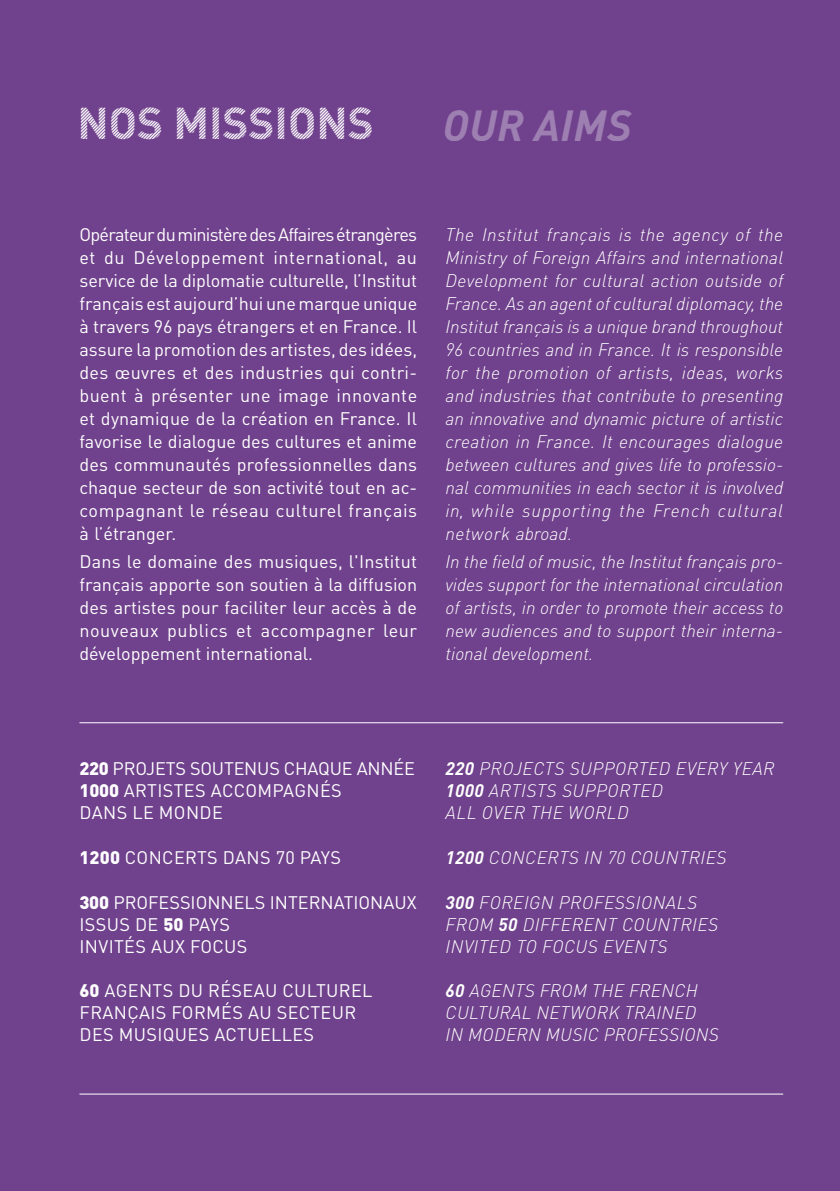
<style>
.page{position:relative;width:840px;height:1191px;background:#fff}
.page>*{position:absolute;margin:0;border:0;box-sizing:border-box;transform-origin:0 0}
.t1{font:44px "DINBOLDTRAM";color:#fff}
.t2{font:italic 700 43px "DINOT";letter-spacing:.01em;color:#9e7fb2}
.t3{font:italic 300 18px/23px "DINOT";letter-spacing:.03em;color:#fff}
.t4{font:18px/23px "DINOT";letter-spacing:.02em;color:#fff;text-align:justify}
.t5{font:18px/22px "DINOT";color:#fff}
.s1{font-weight:900}
.s2{font-weight:700}
</style>
<div class="page">
<div style="left:0;top:0;width:839px;height:1191px;background:#70418c"></div>
<hr style="left:79px;top:722px;width:703px;height:1px;background:#fff">
<hr style="left:79px;top:1093px;width:703px;height:1px;background:#fff">
<h1 class="t1" style="left:77px;top:108px;width:297px">NOS MISSIONS</h1>
<h2 class="t2" style="left:442px;top:110px;width:190px">OUR AIMS</h2>
<p class="t4" style="left:79px;top:225px;width:339px">Opérateur du ministère des Affaires étrangères et du Développement international, au service de la diplomatie culturelle, l’Institut français est aujourd’hui une marque unique à travers 96 pays étrangers et en France. Il assure la promotion des artistes, des idées, des œuvres et des industries qui contri&shy;buent à présenter une image innovante et dynamique de la création en France. Il favorise le dialogue des cultures et anime des communautés professionnelles dans chaque secteur de son activité tout en ac&shy;compagnant le réseau culturel français à l’étranger.</p>
<p class="t4" style="left:79px;top:553px;width:339px">Dans le domaine des musiques, l'Institut français apporte son soutien à la diffusion des artistes pour faciliter leur accès à de nouveaux publics et accompagner leur développement international.</p>
<p class="t3" style="left:445px;top:225px;width:339px;text-align:justify">The Institut français is the agency of the Ministry of Foreign Affairs and international Development for cultural action outside of France. As an agent of cultural diplomacy, the Institut français is a unique brand throughout 96 countries and in France. It is responsible for the promotion of artists, ideas, works and industries that contribute to presenting an innovative and dynamic picture of artistic creation in France. It encourages dialogue between cultures and gives life to professio&shy;nal communities in each sector it is involved in, while supporting the French cultural network abroad.</p>
<p class="t3" style="left:445px;top:553px;width:339px;text-align:justify">In the field of music, the Institut français pro&shy;vides support for the international circulation of artists, in order to promote their access to new audiences and to support their interna&shy;tional development.</p>
<p class="t4" style="left:79px;top:760px;width:337px;line-height:22px;text-align:left"><span class="s1">220</span> PROJETS SOUTENUS CHAQUE ANNÉE<br><span class="s1">1000</span> ARTISTES ACCOMPAGNÉS<br>DANS LE MONDE</p>
<p class="t4" style="left:79px;top:848px;width:263px"><span class="s1">1200</span> CONCERTS DANS 70 PAYS</p>
<p class="t5" style="left:79px;top:893px;width:338px"><span class="s1">300</span> PROFESSIONNELS INTERNATIONAUX<br>ISSUS DE <span class="s1">50</span> PAYS<br>INVITÉS AUX FOCUS</p>
<p class="t4" style="left:79px;top:982px;width:294px;line-height:22px;text-align:left"><span class="s1">60</span> AGENTS DU RÉSEAU CULTUREL<br>FRANÇAIS FORMÉS AU SECTEUR<br>DES MUSIQUES ACTUELLES</p>
<p class="t3" style="left:445px;top:760px;width:330px;line-height:22px"><span class="s2">220</span> PROJECTS SUPPORTED EVERY YEAR<br><span class="s2">1000</span> ARTISTS SUPPORTED<br>ALL OVER THE WORLD</p>
<p class="t3" style="left:445px;top:848px;width:282px"><span class="s2">1200</span> CONCERTS IN 70 COUNTRIES</p>
<p class="t3" style="left:445px;top:893px;width:274px;line-height:22px"><span class="s2">300</span> FOREIGN PROFESSIONALS<br>FROM <span class="s2">50</span> DIFFERENT COUNTRIES<br>INVITED TO FOCUS EVENTS</p>
<p class="t3" style="left:445px;top:982px;width:275px;line-height:22px"><span class="s2">60</span> AGENTS FROM THE FRENCH<br>CULTURAL NETWORK TRAINED<br>IN MODERN MUSIC PROFESSIONS</p>
</div>
